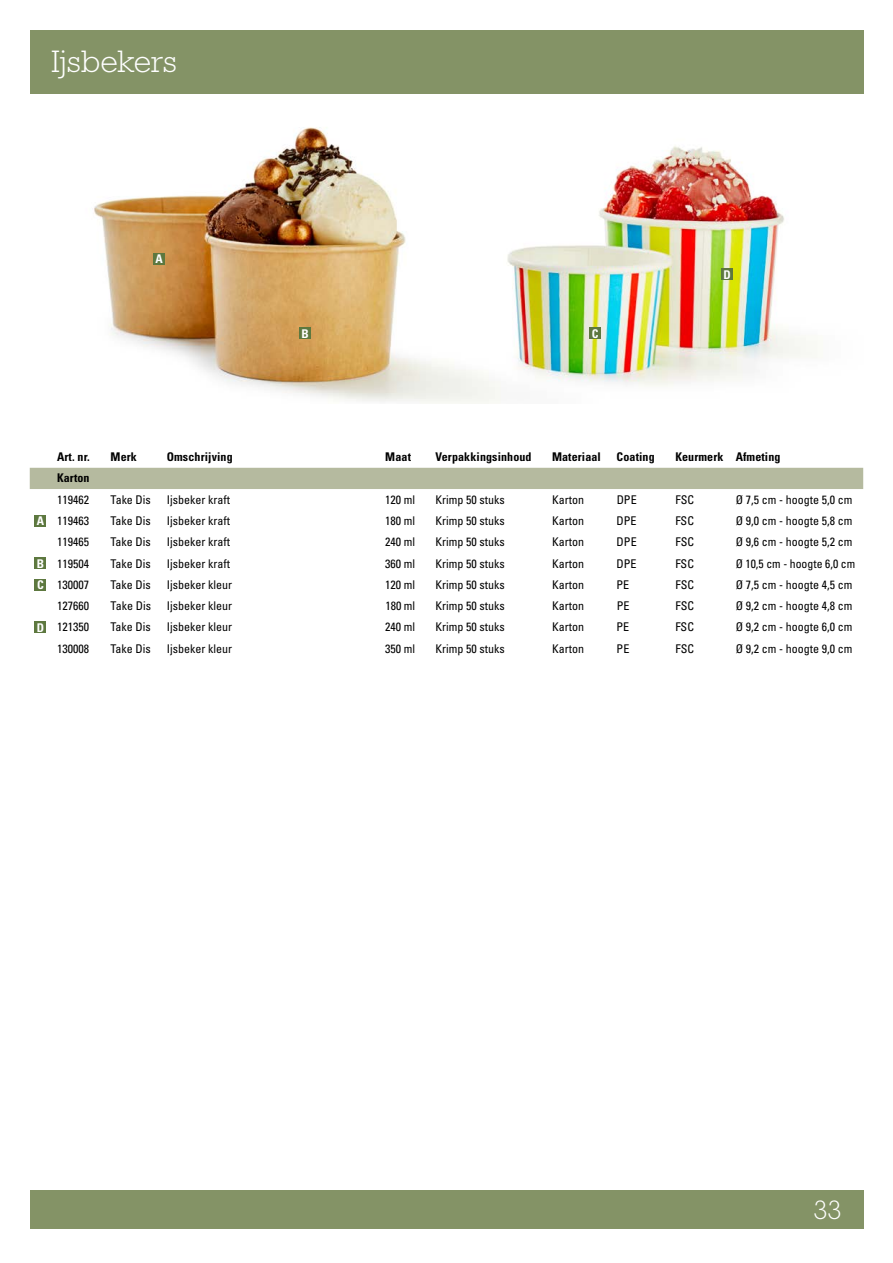
<style>
.page{position:relative;width:893px;height:1263px;background:#fff}
.page>*{position:absolute;margin:0;border:0;box-sizing:border-box;transform-origin:0 0}
.t1{font:300 31.5px "Rockwell Std";letter-spacing:-.01em;color:#fff}
.t2{font:300 27px "Rockwell Std";color:#fff}
.t3{font:condensed 12px "Univers LT Std";color:#000}
.t4{font:700 condensed 12px "Univers LT Std";letter-spacing:.01em;color:#000}
.t5{font:700 condensed 12px "Univers LT Std";color:#fff}
.s1{font-weight:700;color:#fff}
</style>
<div class="page">
<div style="left:30px;top:1191px;width:833px;height:38px;background:#849366"></div>
<img style="left:94px;top:127px;width:723px;height:277px">
<div style="left:30px;top:30px;width:833px;height:64px;background:#849366"></div>
<div style="left:30px;top:468px;width:833px;height:21px;background:#b5ba9f"></div>
<div style="left:34px;top:515px;width:12px;height:12px;background:#5d783f"></div>
<div style="left:34px;top:557px;width:12px;height:12px;background:#5d783f"></div>
<div style="left:34px;top:579px;width:12px;height:12px;background:#5d783f"></div>
<div style="left:34px;top:621px;width:12px;height:12px;background:#5d783f"></div>
<div style="left:153px;top:253px;width:12px;height:12px;background:#5d783f"></div>
<div style="left:299px;top:327px;width:12px;height:12px;background:#5d783f"></div>
<div style="left:589px;top:327px;width:12px;height:12px;background:#5d783f"></div>
<div style="left:721px;top:268px;width:12px;height:12px;background:#5d783f"></div>
<h1 class="t1" style="left:51px;top:44px;width:127px">Ijsbekers</h1>
<p class="t5" style="left:155px;top:252px;width:9px">A</p>
<p class="t5" style="left:302px;top:326px;width:9px">B</p>
<p class="t5" style="left:592px;top:326px;width:8px">C</p>
<p class="t5" style="left:723px;top:267px;width:9px">D</p>
<p class="t4" style="left:57px;top:450px;width:34px">Art. nr.</p>
<p class="t4" style="left:111px;top:450px;width:28px">Merk</p>
<p class="t4" style="left:167px;top:450px;width:67px">Omschrijving</p>
<p class="t4" style="left:385px;top:450px;width:27px">Maat</p>
<p class="t4" style="left:435px;top:450px;width:98px">Verpakkingsinhoud</p>
<p class="t4" style="left:552px;top:450px;width:50px">Materiaal</p>
<p class="t4" style="left:617px;top:450px;width:40px">Coating</p>
<p class="t4" style="left:675px;top:450px;width:107px">Keurmerk Afmeting</p>
<p class="t4" style="left:57px;top:471px;width:34px">Karton</p>
<p class="t3" style="left:57px;top:492px;width:33px">119462</p>
<p class="t3" style="left:111px;top:492px;width:42px">Take Dis</p>
<p class="t3" style="left:167px;top:492px;width:65px">Ijsbeker kraft</p>
<p class="t3" style="left:385px;top:492px;width:31px">120 ml</p>
<p class="t3" style="left:435px;top:492px;width:71px">Krimp 50 stuks</p>
<p class="t3" style="left:552px;top:492px;width:34px">Karton</p>
<p class="t3" style="left:617px;top:492px;width:22px">DPE</p>
<p class="t3" style="left:675px;top:492px;width:20px">FSC</p>
<p class="t3" style="left:736px;top:492px;width:118px">Ø 7,5 cm - hoogte 5,0 cm</p>
<p class="t3" style="left:37px;top:513px;width:54px"><span class="s1">A</span> 119463</p>
<p class="t3" style="left:111px;top:513px;width:42px">Take Dis</p>
<p class="t3" style="left:167px;top:513px;width:65px">Ijsbeker kraft</p>
<p class="t3" style="left:385px;top:513px;width:31px">180 ml</p>
<p class="t3" style="left:435px;top:513px;width:71px">Krimp 50 stuks</p>
<p class="t3" style="left:552px;top:513px;width:34px">Karton</p>
<p class="t3" style="left:617px;top:513px;width:22px">DPE</p>
<p class="t3" style="left:675px;top:513px;width:20px">FSC</p>
<p class="t3" style="left:736px;top:513px;width:118px">Ø 9,0 cm - hoogte 5,8 cm</p>
<p class="t3" style="left:57px;top:534px;width:33px">119465</p>
<p class="t3" style="left:111px;top:534px;width:42px">Take Dis</p>
<p class="t3" style="left:167px;top:534px;width:65px">Ijsbeker kraft</p>
<p class="t3" style="left:385px;top:534px;width:31px">240 ml</p>
<p class="t3" style="left:435px;top:534px;width:71px">Krimp 50 stuks</p>
<p class="t3" style="left:552px;top:534px;width:34px">Karton</p>
<p class="t3" style="left:617px;top:534px;width:22px">DPE</p>
<p class="t3" style="left:675px;top:534px;width:20px">FSC</p>
<p class="t3" style="left:736px;top:534px;width:118px">Ø 9,6 cm - hoogte 5,2 cm</p>
<p class="t3" style="left:37px;top:556px;width:54px"><span class="s1">B</span> 119504</p>
<p class="t3" style="left:111px;top:556px;width:42px">Take Dis</p>
<p class="t3" style="left:167px;top:556px;width:65px">Ijsbeker kraft</p>
<p class="t3" style="left:385px;top:556px;width:31px">360 ml</p>
<p class="t3" style="left:435px;top:556px;width:71px">Krimp 50 stuks</p>
<p class="t3" style="left:552px;top:556px;width:34px">Karton</p>
<p class="t3" style="left:617px;top:556px;width:22px">DPE</p>
<p class="t3" style="left:675px;top:556px;width:20px">FSC</p>
<p class="t3" style="left:736px;top:556px;width:121px">Ø 10,5 cm - hoogte 6,0 cm</p>
<p class="t3" style="left:37px;top:577px;width:53px"><span class="s1">C</span> 130007</p>
<p class="t3" style="left:111px;top:577px;width:42px">Take Dis</p>
<p class="t3" style="left:167px;top:577px;width:67px">Ijsbeker kleur</p>
<p class="t3" style="left:385px;top:577px;width:31px">120 ml</p>
<p class="t3" style="left:435px;top:577px;width:71px">Krimp 50 stuks</p>
<p class="t3" style="left:552px;top:577px;width:34px">Karton</p>
<p class="t3" style="left:617px;top:577px;width:14px">PE</p>
<p class="t3" style="left:675px;top:577px;width:20px">FSC</p>
<p class="t3" style="left:736px;top:577px;width:118px">Ø 7,5 cm - hoogte 4,5 cm</p>
<p class="t3" style="left:57px;top:598px;width:33px">127660</p>
<p class="t3" style="left:111px;top:598px;width:42px">Take Dis</p>
<p class="t3" style="left:167px;top:598px;width:67px">Ijsbeker kleur</p>
<p class="t3" style="left:385px;top:598px;width:31px">180 ml</p>
<p class="t3" style="left:435px;top:598px;width:71px">Krimp 50 stuks</p>
<p class="t3" style="left:552px;top:598px;width:34px">Karton</p>
<p class="t3" style="left:617px;top:598px;width:14px">PE</p>
<p class="t3" style="left:675px;top:598px;width:20px">FSC</p>
<p class="t3" style="left:736px;top:598px;width:118px">Ø 9,2 cm - hoogte 4,8 cm</p>
<p class="t3" style="left:37px;top:619px;width:54px"><span class="s1">D</span> 121350</p>
<p class="t3" style="left:111px;top:619px;width:42px">Take Dis</p>
<p class="t3" style="left:167px;top:619px;width:67px">Ijsbeker kleur</p>
<p class="t3" style="left:385px;top:619px;width:31px">240 ml</p>
<p class="t3" style="left:435px;top:619px;width:71px">Krimp 50 stuks</p>
<p class="t3" style="left:552px;top:619px;width:34px">Karton</p>
<p class="t3" style="left:617px;top:619px;width:14px">PE</p>
<p class="t3" style="left:675px;top:619px;width:20px">FSC</p>
<p class="t3" style="left:736px;top:619px;width:118px">Ø 9,2 cm - hoogte 6,0 cm</p>
<p class="t3" style="left:57px;top:641px;width:33px">130008</p>
<p class="t3" style="left:111px;top:641px;width:42px">Take Dis</p>
<p class="t3" style="left:167px;top:641px;width:67px">Ijsbeker kleur</p>
<p class="t3" style="left:385px;top:641px;width:31px">350 ml</p>
<p class="t3" style="left:435px;top:641px;width:71px">Krimp 50 stuks</p>
<p class="t3" style="left:552px;top:641px;width:34px">Karton</p>
<p class="t3" style="left:617px;top:641px;width:14px">PE</p>
<p class="t3" style="left:675px;top:641px;width:20px">FSC</p>
<p class="t3" style="left:736px;top:641px;width:118px">Ø 9,2 cm - hoogte 9,0 cm</p>
<h2 class="t2" style="left:813px;top:1194px;width:30px">33</h2>
</div>
